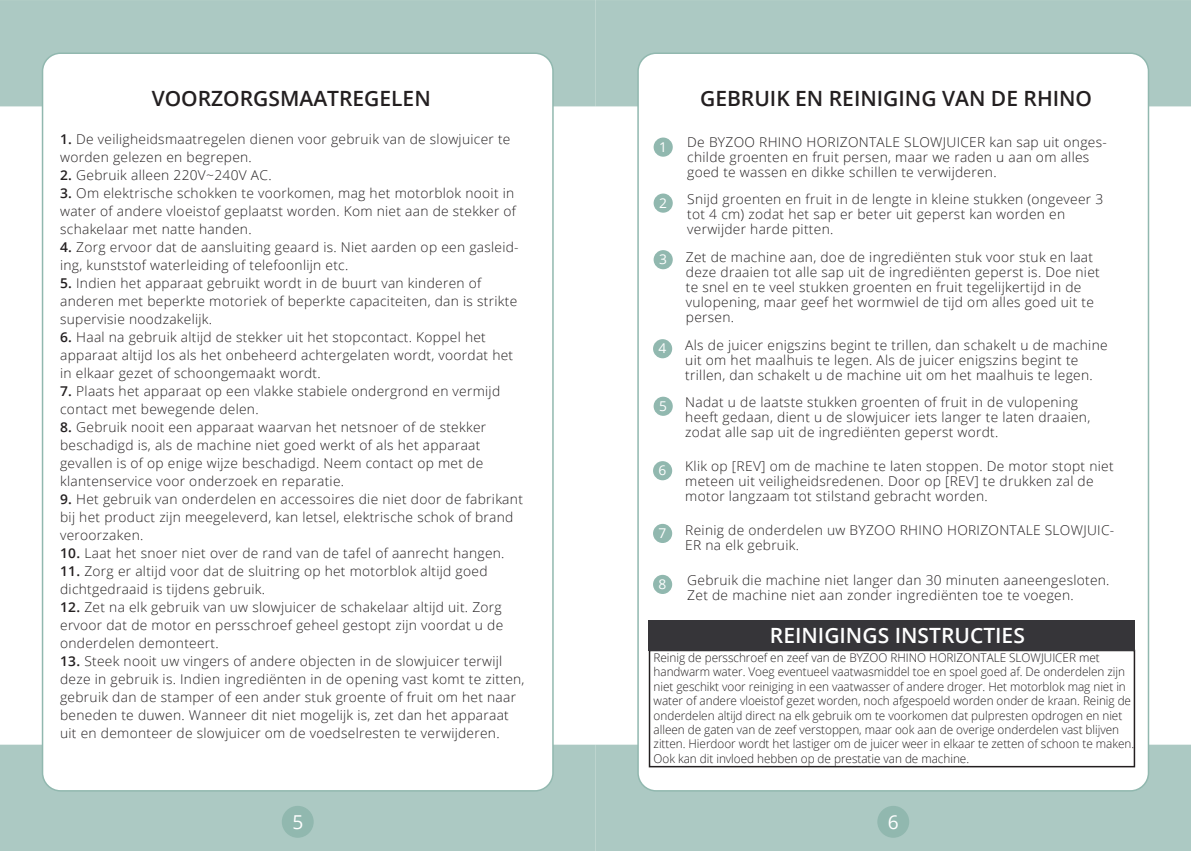
<style>
.page{position:relative;width:1191px;height:851px;background:#fff}
.page>*{position:absolute;margin:0;border:0;box-sizing:border-box;transform-origin:0 0}
.t1{font:600 21px "Open Sans";color:#231f20}
.t2{font:600 21px "Open Sans";color:#fff}
.t3{font:19.2px "Open Sans";color:#fff}
.t4{font:300 13.5px/18px "Open Sans";letter-spacing:.02em;color:#231f20}
.t5{font:13.5px "Open Sans";color:#fff}
.t6{font:300 12px/14.4px "Open Sans";letter-spacing:-.005em;color:#231f20}
.s1{font-weight:600}
</style>
<div class="page">
<div style="left:649px;top:649px;width:486px;height:118px;border:2px solid #231f20"></div>
<div style="left:648px;top:620px;width:487px;height:30px;background:#363539"></div>
<svg style="left:0;top:0;width:595px;height:106px;fill:#acc9c3"></svg>
<svg style="left:0;top:744px;width:595px;height:106px;fill:#acc9c3"></svg>
<div style="left:282px;top:805px;width:32px;height:32px;background:#91b8af;border-radius:50%"></div>
<svg style="left:595px;top:0;width:596px;height:106px;fill:#acc9c3"></svg>
<svg style="left:595px;top:744px;width:596px;height:106px;fill:#acc9c3"></svg>
<div style="left:877px;top:805px;width:32px;height:32px;background:#91b8af;border-radius:50%"></div>
<div style="left:653px;top:137px;width:20px;height:20px;background:#91b8af;border-radius:50%"></div>
<div style="left:653px;top:396px;width:20px;height:20px;background:#91b8af;border-radius:50%"></div>
<div style="left:653px;top:193px;width:20px;height:20px;background:#91b8af;border-radius:50%"></div>
<div style="left:653px;top:461px;width:19px;height:19px;background:#91b8af;border-radius:50%"></div>
<div style="left:653px;top:250px;width:20px;height:19px;background:#91b8af;border-radius:50%"></div>
<div style="left:653px;top:523px;width:19px;height:20px;background:#91b8af;border-radius:50%"></div>
<div style="left:653px;top:339px;width:19px;height:19px;background:#91b8af;border-radius:50%"></div>
<div style="left:653px;top:574px;width:19px;height:20px;background:#91b8af;border-radius:50%"></div>
<h1 class="t1" style="left:152px;top:84px;width:281px">VOORZORGSMAATREGELEN</h1>
<h1 class="t1" style="left:700px;top:84px;width:393px">GEBRUIK EN REINIGING VAN DE RHINO</h1>
<p class="t4" style="left:60px;top:130px;width:452px"><span class="s1">1.</span> De veiligheidsmaatregelen dienen voor gebruik van de slowjuicer te worden gelezen en begrepen.</p>
<p class="t4" style="left:60px;top:166px;width:213px"><span class="s1">2.</span> Gebruik alleen 220V~240V AC.</p>
<p class="t4" style="left:60px;top:184px;width:457px"><span class="s1">3.</span> Om elektrische schokken te voorkomen, mag het motorblok nooit in water of andere vloeistof geplaatst worden. Kom niet aan de stekker of schakelaar met natte handen.</p>
<p class="t4" style="left:60px;top:237px;width:460px"><span class="s1">4.</span> Zorg ervoor dat de aansluiting geaard is. Niet aarden op een gasleid&shy;ing, kunststof waterleiding of telefoonlijn etc.</p>
<p class="t4" style="left:60px;top:273px;width:458px"><span class="s1">5.</span> Indien het apparaat gebruikt wordt in de buurt van kinderen of anderen met beperkte motoriek of beperkte capaciteiten, dan is strikte supervisie noodzakelijk.</p>
<p class="t4" style="left:60px;top:327px;width:454px"><span class="s1">6.</span> Haal na gebruik altijd de stekker uit het stopcontact. Koppel het apparaat altijd los als het onbeheerd achtergelaten wordt, voordat het in elkaar gezet of schoongemaakt wordt.</p>
<p class="t4" style="left:60px;top:381px;width:441px"><span class="s1">7.</span> Plaats het apparaat op een vlakke stabiele ondergrond en vermijd contact met bewegende delen.</p>
<p class="t4" style="left:60px;top:417px;width:427px"><span class="s1">8.</span> Gebruik nooit een apparaat waarvan het netsnoer of de stekker beschadigd is, als de machine niet goed werkt of als het apparaat gevallen is of op enige wijze beschadigd. Neem contact op met de klantenservice voor onderzoek en reparatie.</p>
<p class="t4" style="left:60px;top:489px;width:464px"><span class="s1">9.</span> Het gebruik van onderdelen en accessoires die niet door de fabrikant bij het product zijn meegeleverd, kan letsel, elektrische schok of brand veroorzaken.</p>
<p class="t4" style="left:60px;top:543px;width:446px"><span class="s1">10.</span> Laat het snoer niet over de rand van de tafel of aanrecht hangen.</p>
<p class="t4" style="left:60px;top:561px;width:429px"><span class="s1">11.</span> Zorg er altijd voor dat de sluitring op het motorblok altijd goed dichtgedraaid is tijdens gebruik.</p>
<p class="t4" style="left:60px;top:597px;width:445px;text-align:justify"><span class="s1">12.</span> Zet na elk gebruik van uw slowjuicer de schakelaar altijd uit. Zorg ervoor dat de motor en persschroef geheel gestopt zijn voordat u de onderdelen demonteert.</p>
<p class="t4" style="left:60px;top:651px;width:466px"><span class="s1">13.</span> Steek nooit uw vingers of andere objecten in de slowjuicer terwijl deze in gebruik is. Indien ingrediënten in de opening vast komt te zitten, gebruik dan de stamper of een ander stuk groente of fruit om het naar beneden te duwen. Wanneer dit niet mogelijk is, zet dan het apparaat uit en demonteer de slowjuicer om de voedselresten te verwijderen.</p>
<p class="t5" style="left:659px;top:137px;width:9px">1</p>
<p class="t5" style="left:659px;top:193px;width:9px">2</p>
<p class="t5" style="left:659px;top:250px;width:9px">3</p>
<p class="t5" style="left:658px;top:339px;width:9px">4</p>
<p class="t5" style="left:659px;top:396px;width:9px">5</p>
<p class="t5" style="left:658px;top:461px;width:9px">6</p>
<p class="t5" style="left:658px;top:524px;width:9px">7</p>
<p class="t5" style="left:658px;top:574px;width:9px">8</p>
<p class="t4" style="left:687px;top:134px;width:421px;line-height:15px">De BYZOO RHINO HORIZONTALE SLOWJUICER kan sap uit onges&shy;childe groenten en fruit persen, maar we raden u aan om alles goed te wassen en dikke schillen te verwijderen.</p>
<p class="t4" style="left:687px;top:191px;width:417px;line-height:15px">Snijd groenten en fruit in de lengte in kleine stukken (ongeveer 3 tot 4 cm) zodat het sap er beter uit geperst kan worden en verwijder harde pitten.</p>
<p class="t4" style="left:686px;top:249px;width:415px;line-height:15px">Zet de machine aan, doe de ingrediënten stuk voor stuk en laat deze draaien tot alle sap uit de ingrediënten geperst is. Doe niet te snel en te veel stukken groenten en fruit tegelijkertijd in de vulopening, maar geef het wormwiel de tijd om alles goed uit te persen.</p>
<p class="t4" style="left:685px;top:337px;width:424px;line-height:15px">Als de juicer enigszins begint te trillen, dan schakelt u de machine uit om het maalhuis te legen. Als de juicer enigszins begint te trillen, dan schakelt u de machine uit om het maalhuis te legen.</p>
<p class="t4" style="left:685px;top:394px;width:406px;line-height:15px">Nadat u de laatste stukken groenten of fruit in de vulopening heeft gedaan, dient u de slowjuicer iets langer te laten draaien, zodat alle sap uit de ingrediënten geperst wordt.</p>
<p class="t4" style="left:685px;top:458px;width:430px;line-height:15px">Klik op [REV] om de machine te laten stoppen. De motor stopt niet meteen uit veiligheidsredenen. Door op [REV] te drukken zal de motor langzaam tot stilstand gebracht worden.</p>
<p class="t4" style="left:685px;top:521px;width:430px;line-height:15px">Reinig de onderdelen uw BYZOO RHINO HORIZONTALE SLOWJUIC-<br>ER na elk gebruik.</p>
<p class="t4" style="left:687px;top:572px;width:424px;line-height:15px">Gebruik die machine niet langer dan 30 minuten aaneengesloten.<br>Zet de machine niet aan zonder ingrediënten toe te voegen.</p>
<h1 class="t2" style="left:770px;top:621px;width:256px">REINIGINGS INSTRUCTIES</h1>
<p class="t6" style="left:653px;top:650px;width:482px">Reinig de persschroef en zeef van de BYZOO RHINO HORIZONTALE SLOWJUICER met handwarm water. Voeg eventueel vaatwasmiddel toe en spoel goed af. De onderdelen zijn niet geschikt voor reiniging in een vaatwasser of andere droger. Het motorblok mag niet in water of andere vloeistof gezet worden, noch afgespoeld worden onder de kraan. Reinig de onderdelen altijd direct na elk gebruik om te voorkomen dat pulpresten opdrogen en niet alleen de gaten van de zeef verstoppen, maar ook aan de overige onderdelen vast blijven zitten. Hierdoor wordt het lastiger om de juicer weer in elkaar te zetten of schoon te maken.<br>Ook kan dit invloed hebben op de prestatie van de machine.</p>
<h2 class="t3" style="left:292px;top:808px;width:12px">5</h2>
<h2 class="t3" style="left:888px;top:808px;width:12px">6</h2>
</div>
